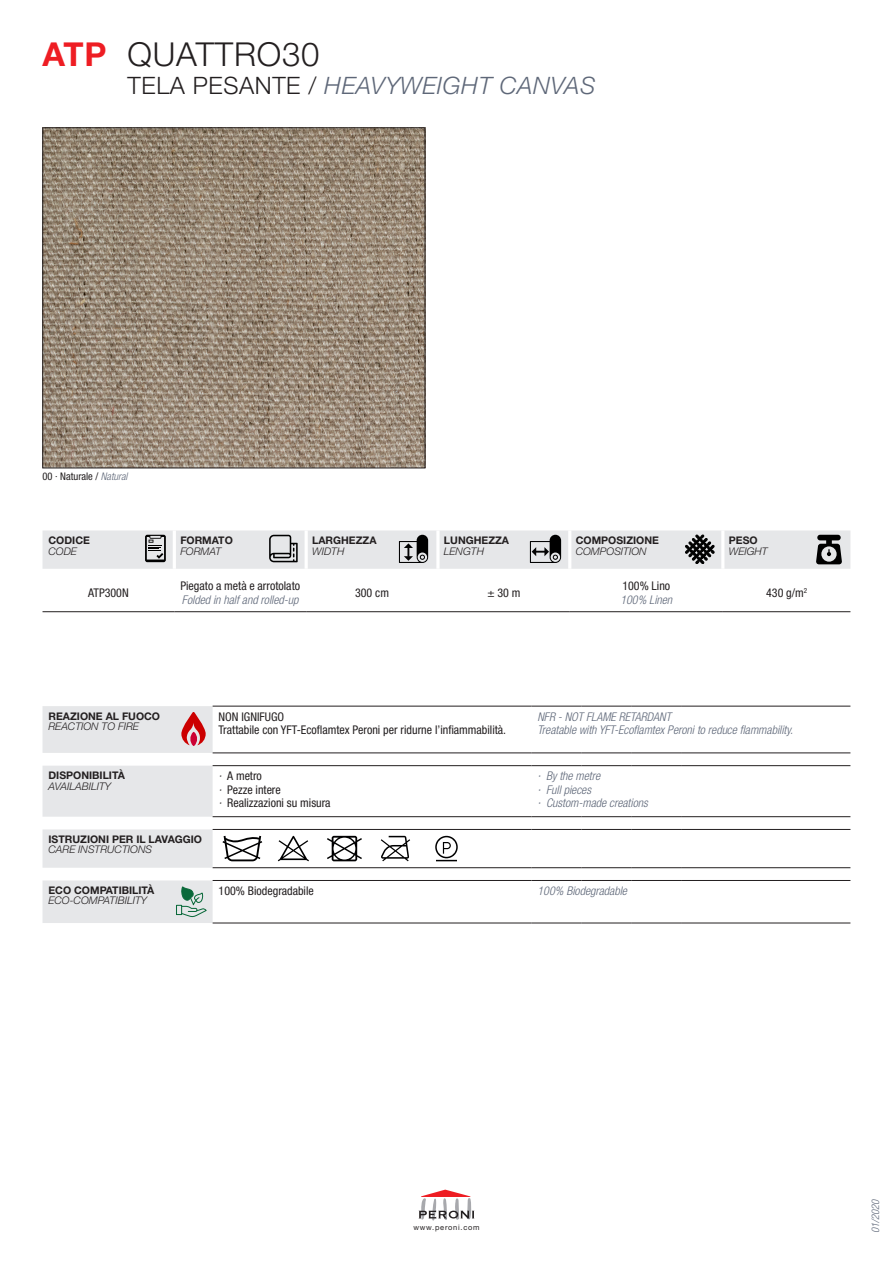
<style>
.page{position:relative;width:893px;height:1263px;background:#fff}
.page>*{position:absolute;margin:0;border:0;box-sizing:border-box;transform-origin:0 0}
.PRODOTTO_nero{font:300 33px "Helvetica Neue LT Std";letter-spacing:.025em;color:#231f20}
.PRODOTTO_rosso{font:700 33px "Helvetica Neue LT Std";color:#ee1d23}
.PRODOTTO_sotto{font:italic 300 24px "Helvetica Neue LT Std";letter-spacing:.025em;color:#5e6778}
.DATI_TECNICI_it{font:condensed 12px "Helvetica Neue LT Std";color:#231f20}
.DATI_TECNICI_en{font:italic 300 condensed 12px "Helvetica Neue LT Std";color:#5e6778}
.titoli_IT{font:700 10.5px "Helvetica Neue LT Std";color:#231f20}
.titolo_EN{font:italic 300 10.5px "Helvetica Neue LT Std";color:#231f20}
.COLORE{font:condensed 10.5px "Helvetica Neue LT Std";color:#231f20}
.t1{font:italic 300 condensed 10.5px "Helvetica Neue LT Std";color:#5e6778}
.t2{font:7.5px "Helvetica Neue LT Std";letter-spacing:.1em;color:#231f20}
.s1{font-style:normal;color:#231f20}
.s2{font-weight:300;font-style:italic;color:#5e6778}
.s3{font-style:italic}
.s4{font-weight:400}
</style>
<div class="page">
<svg style="left:419px;top:1189px;width:55px;height:31px"></svg>
<svg style="left:43px;top:530px;width:807px;height:39px"></svg>
<hr style="left:213px;top:706px;width:318px;height:1px;background:#231f20">
<hr style="left:531px;top:706px;width:51px;height:1px;background:#231f20">
<hr style="left:582px;top:706px;width:50px;height:1px;background:#231f20">
<hr style="left:632px;top:706px;width:50px;height:1px;background:#231f20">
<hr style="left:682px;top:706px;width:168px;height:1px;background:#231f20">
<hr style="left:213px;top:753px;width:318px;height:1px;background:#231f20">
<hr style="left:531px;top:753px;width:51px;height:1px;background:#231f20">
<hr style="left:582px;top:753px;width:50px;height:1px;background:#231f20">
<hr style="left:632px;top:753px;width:50px;height:1px;background:#231f20">
<hr style="left:682px;top:753px;width:168px;height:1px;background:#231f20">
<hr style="left:213px;top:765px;width:318px;height:1px;background:#231f20">
<hr style="left:531px;top:765px;width:51px;height:1px;background:#231f20">
<hr style="left:582px;top:765px;width:50px;height:1px;background:#231f20">
<hr style="left:632px;top:765px;width:50px;height:1px;background:#231f20">
<hr style="left:682px;top:765px;width:168px;height:1px;background:#231f20">
<hr style="left:213px;top:816px;width:318px;height:1px;background:#231f20">
<hr style="left:531px;top:816px;width:51px;height:1px;background:#231f20">
<hr style="left:582px;top:816px;width:50px;height:1px;background:#231f20">
<hr style="left:632px;top:816px;width:50px;height:1px;background:#231f20">
<hr style="left:682px;top:816px;width:168px;height:1px;background:#231f20">
<hr style="left:213px;top:829px;width:318px;height:1px;background:#231f20">
<hr style="left:531px;top:829px;width:51px;height:1px;background:#231f20">
<hr style="left:582px;top:829px;width:50px;height:1px;background:#231f20">
<hr style="left:632px;top:829px;width:50px;height:1px;background:#231f20">
<hr style="left:682px;top:829px;width:168px;height:1px;background:#231f20">
<hr style="left:213px;top:867px;width:318px;height:1px;background:#231f20">
<hr style="left:531px;top:867px;width:51px;height:1px;background:#231f20">
<hr style="left:582px;top:867px;width:50px;height:1px;background:#231f20">
<hr style="left:632px;top:867px;width:50px;height:1px;background:#231f20">
<hr style="left:682px;top:867px;width:168px;height:1px;background:#231f20">
<hr style="left:213px;top:880px;width:318px;height:1px;background:#231f20">
<hr style="left:531px;top:880px;width:51px;height:1px;background:#231f20">
<hr style="left:582px;top:880px;width:50px;height:1px;background:#231f20">
<hr style="left:632px;top:880px;width:50px;height:1px;background:#231f20">
<hr style="left:682px;top:880px;width:168px;height:1px;background:#231f20">
<hr style="left:213px;top:923px;width:318px;height:1px;background:#231f20">
<hr style="left:531px;top:923px;width:51px;height:1px;background:#231f20">
<hr style="left:582px;top:923px;width:50px;height:1px;background:#231f20">
<hr style="left:632px;top:923px;width:50px;height:1px;background:#231f20">
<hr style="left:682px;top:923px;width:168px;height:1px;background:#231f20">
<svg style="left:222px;top:836px;width:40px;height:25px"></svg>
<svg style="left:278px;top:836px;width:31px;height:25px"></svg>
<svg style="left:327px;top:836px;width:35px;height:25px"></svg>
<svg style="left:381px;top:836px;width:29px;height:25px"></svg>
<svg style="left:435px;top:836px;width:23px;height:25px"></svg>
<svg style="left:43px;top:706px;width:170px;height:217px"></svg>
<hr style="left:43px;top:611px;width:131px;height:1px;background:#231f20">
<hr style="left:174px;top:611px;width:132px;height:1px;background:#231f20">
<hr style="left:306px;top:611px;width:132px;height:1px;background:#231f20">
<hr style="left:438px;top:611px;width:132px;height:1px;background:#231f20">
<hr style="left:570px;top:611px;width:153px;height:1px;background:#231f20">
<hr style="left:723px;top:611px;width:127px;height:1px;background:#231f20">
<svg style="left:42px;top:127px;width:43px;height:43px"></svg>
<svg style="left:382px;top:127px;width:43px;height:1px"></svg>
<img style="left:45px;top:130px;width:378px;height:336px">
<p class="PRODOTTO_rosso" style="left:43px;top:34px;width:65px">ATP</p>
<p class="PRODOTTO_nero" style="left:128px;top:34px;width:194px">QUATTRO30</p>
<p class="PRODOTTO_sotto" style="left:128px;top:71px;width:469px"><span class="s1">TELA PESANTE /</span> HEAVYWEIGHT CANVAS</p>
<p class="COLORE" style="left:43px;top:471px;width:86px">00 · Naturale / <span class="s2">Natural</span></p>
<p class="titoli_IT" style="left:49px;top:534px;width:43px">CODICE</p>
<p class="titolo_EN" style="left:49px;top:544px;width:30px">CODE</p>
<p class="DATI_TECNICI_it" style="left:88px;top:586px;width:42px">ATP300N</p>
<p class="titoli_IT" style="left:180px;top:534px;width:54px">FORMATO</p>
<p class="titolo_EN" style="left:180px;top:544px;width:43px">FORMAT</p>
<p class="DATI_TECNICI_it" style="left:180px;top:579px;width:121px">Piegato a metà e arrotolato</p>
<p class="DATI_TECNICI_en" style="left:182px;top:592px;width:118px">Folded in half and rolled-up</p>
<p class="titoli_IT" style="left:312px;top:534px;width:66px">LARGHEZZA</p>
<p class="titolo_EN" style="left:312px;top:544px;width:34px">WIDTH</p>
<p class="titoli_IT" style="left:444px;top:534px;width:67px">LUNGHEZZA</p>
<p class="titolo_EN" style="left:444px;top:544px;width:42px">LENGTH</p>
<p class="DATI_TECNICI_it" style="left:355px;top:586px;width:35px">300 cm</p>
<p class="DATI_TECNICI_it" style="left:487px;top:586px;width:35px">± 30 m</p>
<p class="titoli_IT" style="left:576px;top:534px;width:85px">COMPOSIZIONE</p>
<p class="titolo_EN" style="left:576px;top:544px;width:72px">COMPOSITION</p>
<p class="DATI_TECNICI_it" style="left:622px;top:579px;width:49px">100% Lino</p>
<p class="DATI_TECNICI_en" style="left:620px;top:592px;width:53px">100% Linen</p>
<p class="titoli_IT" style="left:729px;top:534px;width:30px">PESO</p>
<p class="titolo_EN" style="left:729px;top:544px;width:40px">WEIGHT</p>
<p class="DATI_TECNICI_it" style="left:766px;top:586px;width:43px">430 g/m<sup>2</sup></p>
<p class="titoli_IT" style="left:49px;top:709px;width:113px">REAZIONE AL FUOCO</p>
<p class="titolo_EN" style="left:49px;top:720px;width:92px">REACTION TO FIRE</p>
<p class="titoli_IT" style="left:49px;top:769px;width:78px">DISPONIBILITÀ</p>
<p class="titolo_EN" style="left:49px;top:780px;width:64px">AVAILABILITY</p>
<p class="DATI_TECNICI_it" style="left:219px;top:709px;width:67px">NON IGNIFUGO</p>
<p class="DATI_TECNICI_it" style="left:219px;top:723px;width:289px">Trattabile con YFT-Ecoflamtex Peroni per ridurne l’infiammabilità.</p>
<p class="DATI_TECNICI_it" style="left:219px;top:769px;width:45px"><span class="s3">·</span> A metro</p>
<p class="DATI_TECNICI_it" style="left:219px;top:782px;width:64px"><span class="s3">·</span> Pezze intere</p>
<p class="DATI_TECNICI_it" style="left:219px;top:796px;width:114px"><span class="s3">·</span> Realizzazioni su misura</p>
<p class="DATI_TECNICI_en" style="left:537px;top:709px;width:135px">NFR - NOT FLAME RETARDANT</p>
<p class="DATI_TECNICI_en" style="left:537px;top:723px;width:257px">Treatable with YFT-Ecoflamtex Peroni to reduce flammability.</p>
<p class="DATI_TECNICI_en" style="left:537px;top:769px;width:64px"><span class="s4">·</span> By the metre</p>
<p class="DATI_TECNICI_en" style="left:537px;top:783px;width:55px"><span class="s4">·</span> Full pieces</p>
<p class="DATI_TECNICI_en" style="left:537px;top:796px;width:112px"><span class="s4">·</span> Custom-made creations</p>
<p class="titoli_IT" style="left:49px;top:833px;width:155px">ISTRUZIONI PER IL LAVAGGIO</p>
<p class="titolo_EN" style="left:49px;top:843px;width:105px">CARE INSTRUCTIONS</p>
<p class="titoli_IT" style="left:49px;top:884px;width:107px">ECO COMPATIBILITÀ</p>
<p class="titolo_EN" style="left:49px;top:894px;width:100px">ECO-COMPATIBILITY</p>
<p class="DATI_TECNICI_it" style="left:219px;top:884px;width:97px">100% Biodegradabile</p>
<p class="DATI_TECNICI_en" style="left:537px;top:884px;width:91px">100% Biodegradable</p>
<p class="t2" style="left:413px;top:1223px;width:68px">www.peroni.com</p>
<p class="t1" style="left:869px;top:1233px;width:35px;rotate:-90deg">01/2020</p>
</div>
